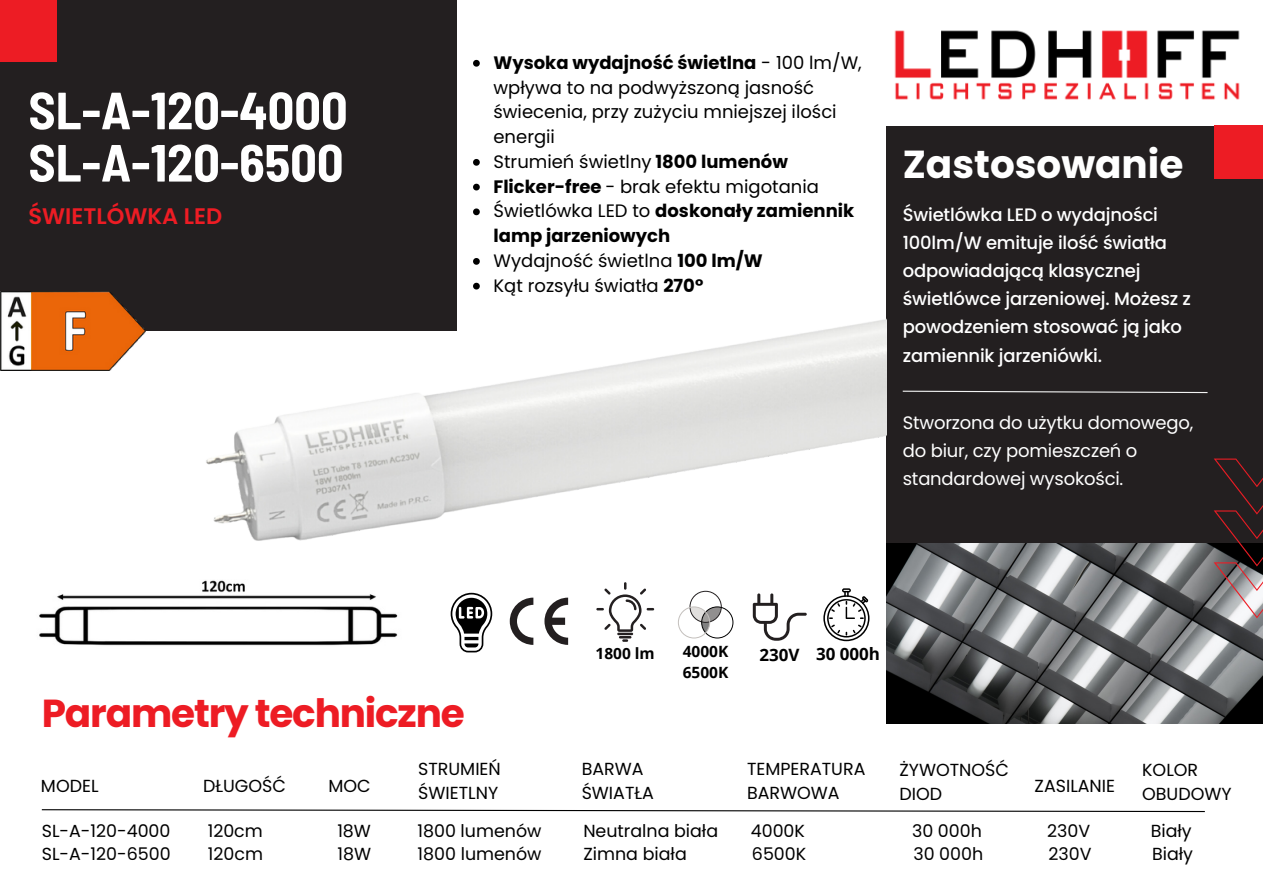
<style>
.page{position:relative;width:1263px;height:894px;background:#fff}
.page>*{position:absolute;margin:0;border:0;box-sizing:border-box;transform-origin:0 0}
.t1{font:700 semi-condensed 52.2px "Barlow";color:#fff}
.t2{font:700 39px "Poppins";letter-spacing:-.03em;color:#ed1c24}
.t3{font:700 39px "Poppins";color:#fff}
.t4{font:600 22.5px "Poppins";color:#ed1c24}
.t5{font:18px/24.8px "Poppins";color:#000}
.t6{font:500 18px/28px "Poppins";letter-spacing:-.01em;color:#fff}
.t7{font:18px/28px "Poppins";letter-spacing:-.01em;color:#fff}
.t8{font:700 18px/24.8px "Poppins";color:#000}
.t9{font:17.4px/24px "Poppins";color:#000}
.t10{font:700 16.95px "Open Sans";color:#000}
.t11{font:700 15.45px "Open Sans";color:#000}
.s1{font-weight:700}
.s2{font-weight:400}
</style>
<div class="page">
<div style="left:0;top:0;width:456px;height:331px;background:#231f20"></div>
<div style="left:0;top:0;width:57px;height:61px;background:#ed1c24"></div>
<img style="left:894px;top:30px;width:346px;height:70px">
<div style="left:887px;top:126px;width:376px;height:492px;background:#231f20"></div>
<svg style="left:902px;top:390px;width:306px;height:3px"></svg>
<img style="left:887px;top:543px;width:376px;height:180px">
<div style="left:1214px;top:126px;width:49px;height:53px;background:#ed1c24"></div>
<svg style="left:1214px;top:458px;width:49px;height:160px"></svg>
<svg style="left:510px;top:597px;width:23px;height:47px"></svg>
<svg style="left:544px;top:597px;width:24px;height:47px"></svg>
<svg style="left:596px;top:582px;width:58px;height:59px"></svg>
<svg style="left:678px;top:590px;width:55px;height:48px"></svg>
<svg style="left:753px;top:593px;width:54px;height:47px"></svg>
<svg style="left:41px;top:809px;width:1164px;height:3px"></svg>
<img style="left:0;top:291px;width:145px;height:79px">
<svg style="left:823px;top:588px;width:46px;height:53px"></svg>
<svg style="left:451px;top:592px;width:41px;height:60px"></svg>
<img style="left:39px;top:580px;width:359px;height:66px">
<svg style="left:473px;top:60px;width:7px;height:7px"></svg>
<svg style="left:473px;top:159px;width:7px;height:7px"></svg>
<svg style="left:473px;top:184px;width:7px;height:6px"></svg>
<svg style="left:473px;top:208px;width:7px;height:7px"></svg>
<svg style="left:473px;top:258px;width:7px;height:7px"></svg>
<svg style="left:473px;top:283px;width:7px;height:6px"></svg>
<img style="left:206px;top:318px;width:680px;height:223px">
<p class="t1" style="left:28px;top:77px;width:321px">SL-A-120-4000</p>
<p class="t1" style="left:28px;top:129px;width:317px">SL-A-120-6500</p>
<p class="t4" style="left:28px;top:200px;width:195px">ŚWIETLÓWKA LED</p>
<p class="t5" style="left:493px;top:50px;width:370px"><span class="s1">Wysoka wydajność świetlna</span> - 100 lm/W, wpływa to na podwyższoną jasność świecenia, przy zużyciu mniejszej ilości energii</p>
<p class="t5" style="left:493px;top:149px;width:296px">Strumień świetlny <span class="s1">1800 lumenów</span></p>
<p class="t5" style="left:493px;top:174px;width:327px"><span class="s1">Flicker-free</span> - brak efektu migotania</p>
<p class="t8" style="left:493px;top:199px;width:362px"><span class="s2">Świetlówka LED to</span> doskonały zamiennik lamp jarzeniowych</p>
<p class="t5" style="left:493px;top:248px;width:271px">Wydajność świetlna <span class="s1">100 lm/W</span></p>
<p class="t5" style="left:493px;top:273px;width:211px">Kąt rozsyłu światła <span class="s1">270°</span></p>
<p class="t3" style="left:903px;top:137px;width:282px">Zastosowanie</p>
<p class="t6" style="left:903px;top:200px;width:290px">Świetlówka LED o wydajności<br>100lm/W emituje ilość światła odpowiadającą klasycznej świetlówce jarzeniowej. Możesz z powodzeniem stosować ją jako zamiennik jarzeniówki.</p>
<p class="t7" style="left:903px;top:408px;width:292px">Stworzona do użytku domowego, do biur, czy pomieszczeń o standardowej wysokości.</p>
<p class="t2" style="left:42px;top:685px;width:425px">Parametry techniczne</p>
<p class="t9" style="left:41px;top:774px;width:59px">MODEL</p>
<p class="t9" style="left:203px;top:774px;width:84px">DŁUGOŚĆ</p>
<p class="t9" style="left:328px;top:774px;width:44px">MOC</p>
<p class="t9" style="left:418px;top:757px;width:84px">STRUMIEŃ</p>
<p class="t9" style="left:418px;top:780px;width:81px">ŚWIETLNY</p>
<p class="t11" style="left:596px;top:641px;width:61px">1800 lm</p>
<p class="t11" style="left:683px;top:640px;width:47px">4000K</p>
<p class="t11" style="left:683px;top:661px;width:47px">6500K</p>
<p class="t10" style="left:759px;top:642px;width:42px">230V</p>
<p class="t10" style="left:816px;top:641px;width:66px">30 000h</p>
<p class="t9" style="left:582px;top:757px;width:74px">BARWA<br>ŚWIATŁA</p>
<p class="t9" style="left:747px;top:757px;width:120px">TEMPERATURA</p>
<p class="t9" style="left:747px;top:780px;width:94px">BARWOWA</p>
<p class="t9" style="left:899px;top:757px;width:111px">ŻYWOTNOŚĆ</p>
<p class="t9" style="left:899px;top:781px;width:44px">DIOD</p>
<p class="t9" style="left:1035px;top:774px;width:82px">ZASILANIE</p>
<p class="t9" style="left:1142px;top:757px;width:58px">KOLOR</p>
<p class="t9" style="left:1142px;top:781px;width:91px">OBUDOWY</p>
<p class="t9" style="left:42px;top:818px;width:130px">SL-A-120-4000</p>
<p class="t9" style="left:208px;top:818px;width:57px">120cm</p>
<p class="t9" style="left:337px;top:818px;width:35px">18W</p>
<p class="t9" style="left:417px;top:818px;width:125px">1800 lumenów</p>
<p class="t9" style="left:583px;top:818px;width:136px">Neutralna biała</p>
<p class="t9" style="left:751px;top:818px;width:56px">4000K</p>
<p class="t9" style="left:912px;top:818px;width:71px">30 000h</p>
<p class="t9" style="left:1047px;top:818px;width:45px">230V</p>
<p class="t9" style="left:1151px;top:818px;width:42px">Biały</p>
<p class="t9" style="left:42px;top:841px;width:130px">SL-A-120-6500</p>
<p class="t9" style="left:208px;top:841px;width:57px">120cm</p>
<p class="t9" style="left:337px;top:841px;width:35px">18W</p>
<p class="t9" style="left:418px;top:841px;width:125px">1800 lumenów</p>
<p class="t9" style="left:583px;top:841px;width:105px">Zimna biała</p>
<p class="t9" style="left:752px;top:841px;width:56px">6500K</p>
<p class="t9" style="left:913px;top:841px;width:71px">30 000h</p>
<p class="t9" style="left:1048px;top:841px;width:45px">230V</p>
<p class="t9" style="left:1152px;top:841px;width:42px">Biały</p>
</div>
